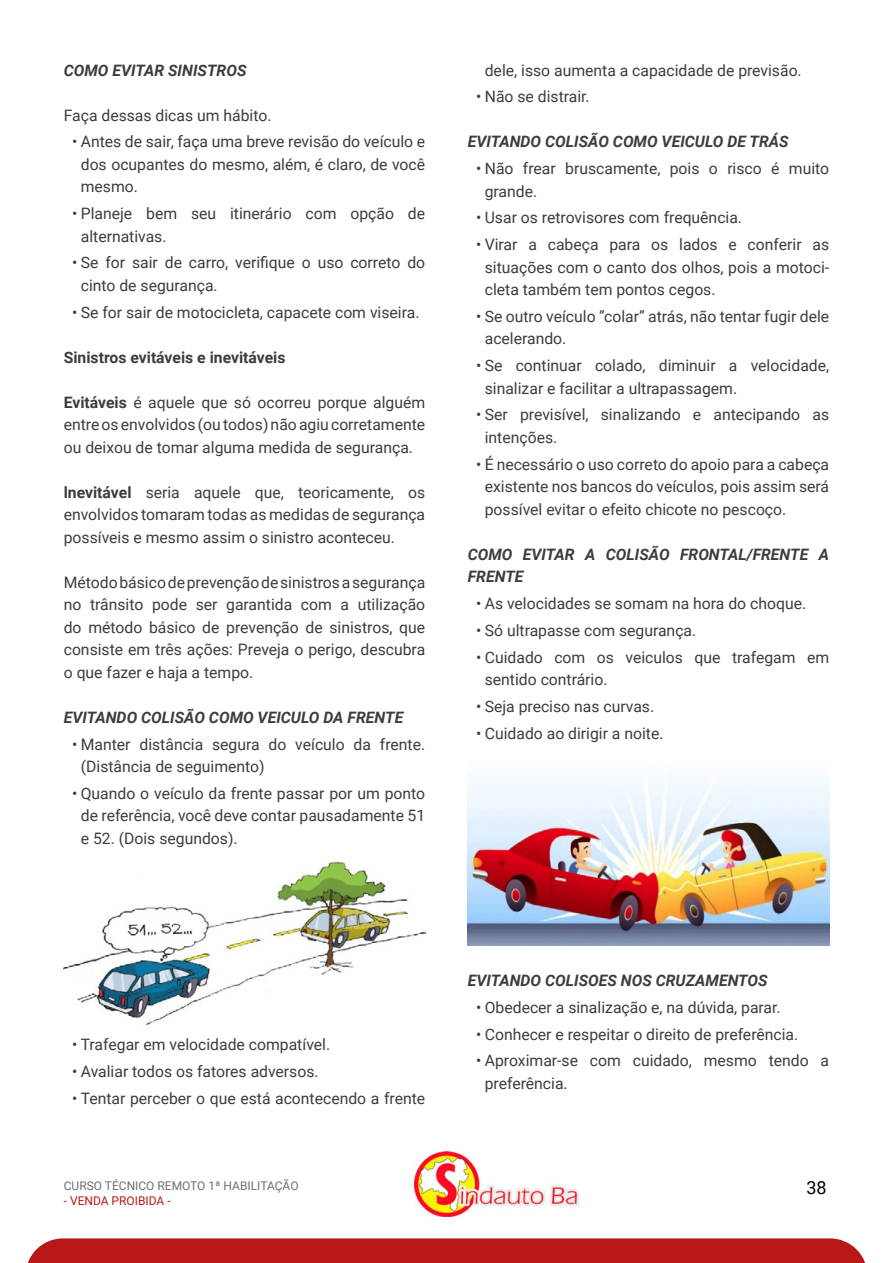
<style>
.page{position:relative;width:893px;height:1263px;background:#fff}
.page>*{position:absolute;margin:0;border:0;box-sizing:border-box;transform-origin:0 0}
.t1{font:18px "Roboto";color:#000}
.t2{font:15.75px/22.5px "Roboto";color:#3c3c3b}
.t3{font:italic 700 15.75px/22.5px "Roboto";color:#3c3c3b}
.t4{font:700 15.75px "Roboto";color:#3c3c3b}
.t5{font:12px "Roboto";color:#706f6f}
.t6{font:12px "Roboto";color:#b81817}
.s1{font-weight:700}
</style>
<div class="page">
<img style="left:415px;top:1151px;width:163px;height:65px">
<div style="left:28px;top:1238px;width:837px;height:25px;background:#b81817"></div>
<img style="left:468px;top:778px;width:361px;height:167px">
<img style="left:64px;top:861px;width:361px;height:164px">
<p class="t3" style="left:64px;top:58px;width:184px">COMO EVITAR SINISTROS</p>
<p class="t2" style="left:64px;top:103px;width:209px">Faça dessas dicas um hábito.</p>
<p class="t2" style="left:81px;top:130px;width:346px;text-align:justify;text-indent:-9px">• Antes de sair, faça uma breve revisão do veículo e dos ocupantes do mesmo, além, é claro, de você mesmo.</p>
<p class="t2" style="left:81px;top:202px;width:346px;text-indent:-9px">• Planeje bem seu itinerário com opção de alternativas.</p>
<p class="t2" style="left:81px;top:251px;width:346px;text-indent:-9px">• Se for sair de carro, verifique o uso correto do cinto de segurança.</p>
<p class="t2" style="left:72px;top:300px;width:349px">• Se for sair de motocicleta, capacete com viseira.</p>
<p class="t4" style="left:64px;top:346px;width:223px">Sinistros evitáveis e inevitáveis</p>
<p class="t2" style="left:64px;top:390px;width:363px;text-align:justify"><span class="s1">Evitáveis</span> é aquele que só ocorreu porque alguém entre os envolvidos (ou todos) não agiu corretamente ou deixou de tomar alguma medida de segurança.</p>
<p class="t2" style="left:64px;top:480px;width:363px;text-align:justify"><span class="s1">lnevitável</span> seria aquele que, teoricamente, os envolvidos tomaram todas as medidas de segurança possíveis e mesmo assim o sinistro aconteceu.</p>
<p class="t2" style="left:64px;top:570px;width:363px;text-align:justify">Método básico de prevenção de sinistros a segurança no trânsito pode ser garantida com a utilização do método básico de prevenção de sinistros, que consiste em três ações: Preveja o perigo, descubra o que fazer e haja a tempo.</p>
<p class="t3" style="left:64px;top:705px;width:341px">EVITANDO COLISÃO COMO VEICULO DA FRENTE</p>
<p class="t2" style="left:81px;top:732px;width:346px;text-indent:-9px">• Manter distância segura do veículo da frente. (Distância de seguimento)</p>
<p class="t2" style="left:81px;top:781px;width:346px;text-align:justify;text-indent:-9px">• Quando o veículo da frente passar por um ponto de referência, você deve contar pausadamente 51 e 52. (Dois segundos).</p>
<p class="t2" style="left:485px;top:58px;width:319px">dele, isso aumenta a capacidade de previsão.</p>
<p class="t2" style="left:476px;top:85px;width:115px">• Não se distrair.</p>
<p class="t3" style="left:468px;top:130px;width:322px">EVITANDO COLISÃO COMO VEICULO DE TRÁS</p>
<p class="t2" style="left:485px;top:157px;width:346px;text-indent:-9px">• Não frear bruscamente, pois o risco é muito grande.</p>
<p class="t2" style="left:476px;top:206px;width:267px">• Usar os retrovisores com frequência.</p>
<p class="t2" style="left:485px;top:233px;width:346px;text-align:justify;text-indent:-9px">• Virar a cabeça para os lados e conferir as situações com o canto dos olhos, pois a motoci&shy;cleta também tem pontos cegos.</p>
<p class="t2" style="left:485px;top:304px;width:346px;text-indent:-9px">• Se outro veículo ”colar” atrás, não tentar fugir dele acelerando.</p>
<p class="t2" style="left:485px;top:354px;width:346px;text-indent:-9px">• Se continuar colado, diminuir a velocidade, sinalizar e facilitar a ultrapassagem.</p>
<p class="t2" style="left:485px;top:403px;width:346px;text-indent:-9px">• Ser previsível, sinalizando e antecipando as intenções.</p>
<p class="t2" style="left:485px;top:452px;width:346px;text-align:justify;text-indent:-9px">• É necessário o uso correto do apoio para a cabeça existente nos bancos do veículos, pois assim será possível evitar o efeito chicote no pescoço.</p>
<p class="t3" style="left:468px;top:542px;width:363px">COMO EVITAR A COLISÃO FRONTAL/FRENTE A<br>FRENTE</p>
<p class="t2" style="left:476px;top:592px;width:331px">• As velocidades se somam na hora do choque.</p>
<p class="t2" style="left:476px;top:618px;width:222px">• Só ultrapasse com segurança.</p>
<p class="t2" style="left:485px;top:645px;width:346px;text-indent:-9px">• Cuidado com os veiculos que trafegam em sentido contrário.</p>
<p class="t2" style="left:476px;top:694px;width:179px">• Seja preciso nas curvas.</p>
<p class="t2" style="left:476px;top:721px;width:189px">• Cuidado ao dirigir a noite.</p>
<p class="t2" style="left:72px;top:1033px;width:259px">• Trafegar em velocidade compatível.</p>
<p class="t2" style="left:72px;top:1060px;width:248px">• Avaliar todos os fatores adversos.</p>
<p class="t2" style="left:72px;top:1086px;width:354px">• Tentar perceber o que está acontecendo a frente</p>
<p class="t3" style="left:468px;top:968px;width:301px">EVITANDO COLISOES NOS CRUZAMENTOS</p>
<p class="t2" style="left:476px;top:995px;width:306px">• Obedecer a sinalização e, na dúvida, parar.</p>
<p class="t2" style="left:476px;top:1022px;width:324px">• Conhecer e respeitar o direito de preferência.</p>
<p class="t2" style="left:485px;top:1049px;width:346px;text-indent:-9px">• Aproximar-se com cuidado, mesmo tendo a preferência.</p>
<p class="t5" style="left:64px;top:1177px;width:236px">CURSO TÉCNICO REMOTO 1ª HABILITAÇÃO</p>
<p class="t1" style="left:806px;top:1174px;width:22px">38</p>
<p class="t6" style="left:64px;top:1192px;width:108px">- VENDA PROIBIDA -</p>
</div>
